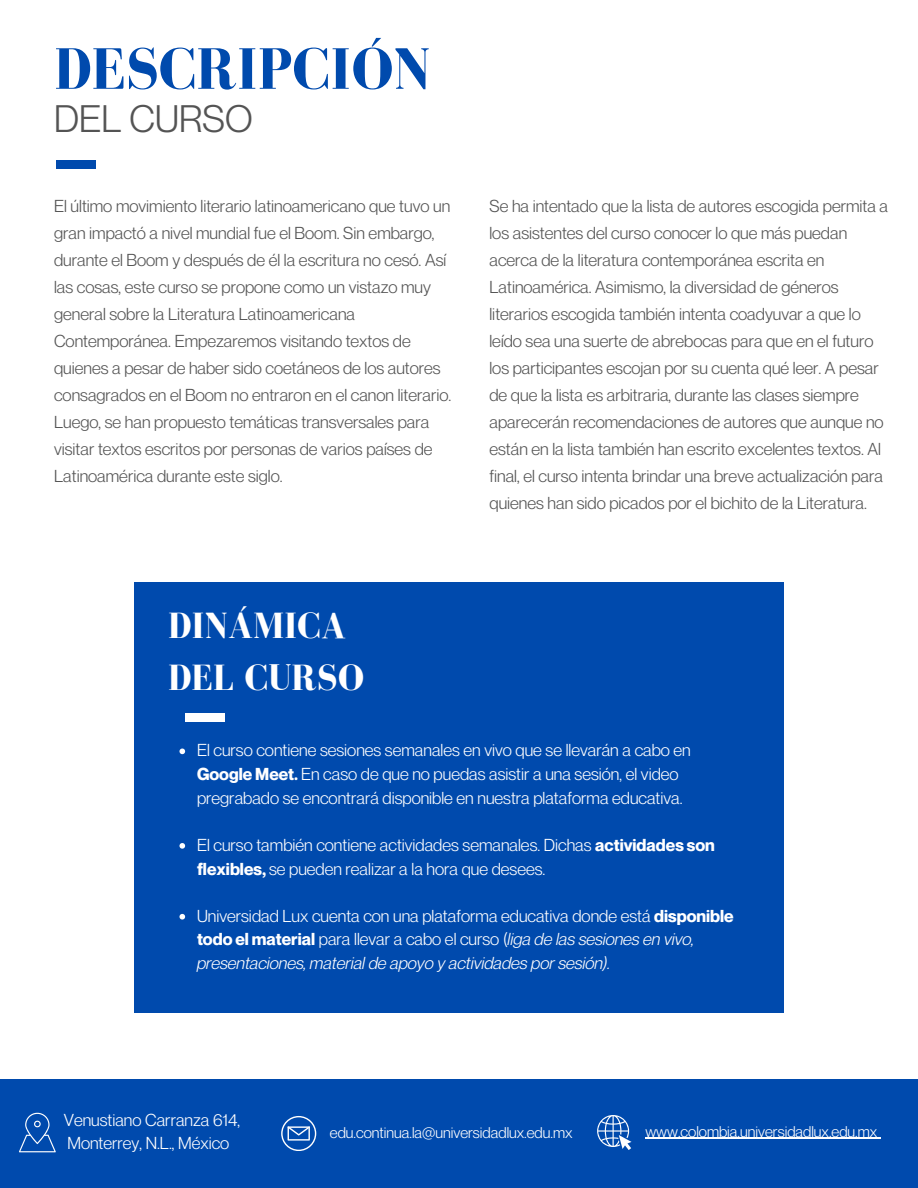
<style>
.page{position:relative;width:918px;height:1188px;background:#fff}
.page>*{position:absolute;margin:0;border:0;box-sizing:border-box;transform-origin:0 0}
.t1{font:700 60px "Bodoni FLF";color:#004aad}
.t2{font:700 37.5px/51.8px "Bodoni FLF";color:#fff}
.t3{font:37.5px "Neue Montreal";color:#545454}
.t4{font:16.95px/27px "Neue Montreal";color:#545454}
.t5{font:16.95px/23.7px "Neue Montreal";color:#fff}
.t6{font:15.15px "Neue Montreal";color:#fff}
.s1{font-weight:700}
.s2{font-style:italic}
</style>
<div class="page">
<div style="left:57px;top:160px;width:39px;height:8px;background:#004aad"></div>
<div style="left:0;top:1079px;width:918px;height:109px;background:#004aad"></div>
<svg style="left:19px;top:1113px;width:37px;height:39px"></svg>
<svg style="left:597px;top:1115px;width:35px;height:35px"></svg>
<hr style="left:645px;top:1138px;width:232px;height:1px;background:#fff">
<div style="left:134px;top:582px;width:649px;height:431px;background:#004aad"></div>
<div style="left:185px;top:714px;width:39px;height:8px;background:#fff"></div>
<svg style="left:179px;top:749px;width:6px;height:5px"></svg>
<svg style="left:179px;top:843px;width:6px;height:6px"></svg>
<svg style="left:179px;top:914px;width:6px;height:6px"></svg>
<svg style="left:281px;top:1116px;width:35px;height:35px"></svg>
<h4 class="t1" style="left:54px;top:36px;width:377px">DESCRIPCIÓN</h4>
<h3 class="t3" style="left:54px;top:96px;width:200px">DEL CURSO</h3>
<h4 class="t4" style="left:54px;top:192px;width:399px">El último movimiento literario latinoamericano que tuvo un gran impactó a nivel mundial fue el Boom. Sin embargo, durante el Boom y después de él la escritura no cesó. Así las cosas, este curso se propone como un vistazo muy general sobre la Literatura Latinoamericana Contemporánea. Empezaremos visitando textos de quienes a pesar de haber sido coetáneos de los autores consagrados en el Boom no entraron en el canon literario.<br>Luego, se han propuesto temáticas transversales para visitar textos escritos por personas de varios países de Latinoamérica durante este siglo.</h4>
<p class="t2" style="left:168px;top:600px;width:197px">DINÁMICA<br>DEL CURSO</p>
<h4 class="t4" style="left:489px;top:192px;width:400px">Se ha intentado que la lista de autores escogida permita a los asistentes del curso conocer lo que más puedan acerca de la literatura contemporánea escrita en Latinoamérica. Asimismo, la diversidad de géneros literarios escogida también intenta coadyuvar a que lo leído sea una suerte de abrebocas para que en el futuro los participantes escojan por su cuenta qué leer. A pesar de que la lista es arbitraria, durante las clases siempre aparecerán recomendaciones de autores que aunque no están en la lista también han escrito excelentes textos. Al final, el curso intenta brindar una breve actualización para quienes han sido picados por el bichito de la Literatura.</h4>
<h2 class="t5" style="left:197px;top:738px;width:495px">El curso contiene sesiones semanales en vivo que se llevarán a cabo en<br><span class="s1">Google Meet.</span> En caso de que no puedas asistir a una sesión, el video pregrabado se encontrará disponible en nuestra plataforma educativa.</h2>
<p class="t5" style="left:197px;top:833px;width:519px">El curso también contiene actividades semanales. Dichas <span class="s1">actividades son flexibles,</span> se pueden realizar a la hora que desees.</p>
<p class="t5" style="left:197px;top:904px;width:538px">Universidad Lux cuenta con una plataforma educativa donde está <span class="s1">disponible todo el material</span> para llevar a cabo el curso (<span class="s2">liga de las sesiones en vivo, presentaciones, material de apoyo y actividades por sesión).</span></p>
<p class="t5" style="left:64px;top:1108px;width:178px">Venustiano Carranza 614,<br>Monterrey, N.L., México</p>
<p class="t6" style="left:330px;top:1123px;width:244px">edu.continua.la@universidadlux.edu.mx</p>
<h1 class="t6" style="left:645px;top:1122px;width:233px">www.colombia.universidadlux.edu.mx</h1>
</div>
